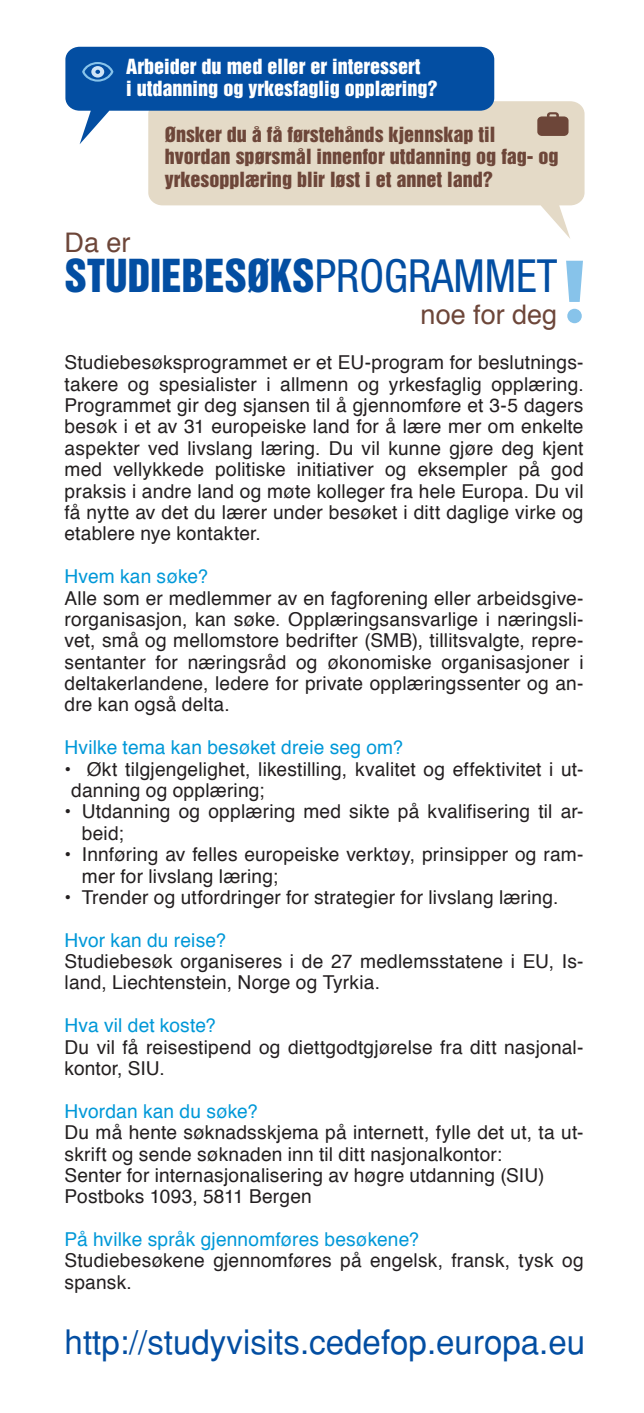
<style>
.page{position:relative;width:644px;height:1413px;background:#fff}
.page>*{position:absolute;margin:0;border:0;box-sizing:border-box;transform-origin:0 0}
.t1{font:condensed 45.68px "Helvetica Neue LT Std";color:#034ea2}
.t2{font:41.62px "Helvetica Inserat LT Std";color:#034ea2}
.t3{font:33.75px "Ad Hel Ad";color:#034ea2}
.t4{font:27px "Helvetica";color:#6d4639}
.t5{font:19.12px/21.4px "Helvetica";letter-spacing:.01em;color:#231f20}
.t6{font:19.12px "Helvetica";letter-spacing:.01em;color:#0098d8}
.t7{font:19.12px/22.5px "Helvetica Inserat LT Std";color:#6d4639;scale:1.05 1}
.t8{font:19.12px/22.5px "Helvetica Inserat LT Std";color:#fff;scale:1.05 1}
.s1{font-family:"Helvetica Neue LT Std";font-stretch:condensed;font-size:45.68px}
</style>
<div class="page">
<svg style="left:148px;top:101px;width:436px;height:137px;fill:#e4dac7"></svg>
<svg style="left:65px;top:47px;width:429px;height:97px;background:#5280b2"></svg>
<svg style="left:82px;top:62px;width:31px;height:20px"></svg>
<svg style="left:537px;top:112px;width:31px;height:24px"></svg>
<svg style="left:566px;top:261px;width:17px;height:62px"></svg>
<p class="t8" style="left:126px;top:55px;width:298px">Arbeider du med eller er interessert<br>i utdanning og yrkesfaglig opplæring?</p>
<h3 class="t4" style="left:65px;top:221px;width:68px">Da er</h3>
<p class="t7" style="left:165px;top:123px;width:376px">Ønsker du å få førstehånds kjennskap til hvordan spørsmål innenfor utdanning og fag- og yrkesopplæring blir løst i et annet land?</p>
<h2 class="t2" style="left:65px;top:250px;width:298px">studiebesØks<span class="s1">PROGRAMM</span></h2>
<h1 class="t1" style="left:516px;top:249px;width:43px">ET</h1>
<h3 class="t4" style="left:420px;top:293px;width:138px">noe for deg</h3>
<p class="t5" style="left:65px;top:352px;width:520px;text-align:justify">Studiebesøksprogrammet er et EU-program for beslutnings&shy;takere og spesialister i allmenn og yrkesfaglig opplæring.<br>Programmet gir deg sjansen til å gjennomføre et 3-5 dagers besøk i et av 31 europeiske land for å lære mer om enkelte aspekter ved livslang læring. Du vil kunne gjøre deg kjent med vellykkede politiske initiativer og eksempler på god praksis i andre land og møte kolleger fra hele Europa. Du vil få nytte av det du lærer under besøket i ditt daglige virke og etablere nye kontakter.</p>
<p class="t6" style="left:65px;top:561px;width:145px">Hvem kan søke?</p>
<p class="t5" style="left:65px;top:587px;width:520px;text-align:justify">Alle som er medlemmer av en fagforening eller arbeidsgive&shy;rorganisasjon, kan søke. Opplæringsansvarlige i næringsli&shy;vet, små og mellomstore bedrifter (SMB), tillitsvalgte, repre&shy;sentanter for næringsråd og økonomiske organisasjoner i deltakerlandene, ledere for private opplæringssenter og an&shy;dre kan også delta.</p>
<p class="t6" style="left:65px;top:733px;width:340px">Hvilke tema kan besøket dreie seg om?</p>
<p class="t5" style="left:71px;top:758px;width:514px;text-indent:-7px">• Økt tilgjengelighet, likestilling, kvalitet og effektivitet i ut&shy;danning og opplæring;</p>
<p class="t5" style="left:82px;top:801px;width:503px;text-indent:-17px">• Utdanning og opplæring med sikte på kvalifisering til ar&shy;beid;</p>
<p class="t5" style="left:82px;top:844px;width:503px;text-indent:-17px">• Innføring av felles europeiske verktøy, prinsipper og ram&shy;mer for livslang læring;</p>
<p class="t5" style="left:65px;top:887px;width:495px">• Trender og utfordringer for strategier for livslang læring.</p>
<p class="t6" style="left:65px;top:925px;width:163px">Hvor kan du reise?</p>
<p class="t5" style="left:65px;top:951px;width:520px">Studiebesøk organiseres i de 27 medlemsstatene i EU, Is&shy;land, Liechtenstein, Norge og Tyrkia.</p>
<p class="t6" style="left:65px;top:1010px;width:153px">Hva vil det koste?</p>
<p class="t5" style="left:65px;top:1036px;width:520px">Du vil få reisestipend og diettgodtgjørelse fra ditt nasjonal&shy;kontor, SIU.</p>
<p class="t6" style="left:65px;top:1096px;width:194px">Hvordan kan du søke?</p>
<p class="t5" style="left:65px;top:1122px;width:520px">Du må hente søknadsskjema på internett, fylle det ut, ta ut&shy;skrift og sende søknaden inn til ditt nasjonalkontor:<br>Senter for internasjonalisering av høgre utdanning (SIU)<br>Postboks 1093, 5811 Bergen</p>
<p class="t6" style="left:65px;top:1224px;width:356px">På hvilke språk gjennomføres besøkene?</p>
<p class="t5" style="left:65px;top:1250px;width:520px">Studiebesøkene gjennomføres på engelsk, fransk, tysk og spansk.</p>
<h3 class="t3" style="left:65px;top:1322px;width:522px">http://studyvisits.cedefop.europa.eu</h3>
</div>
